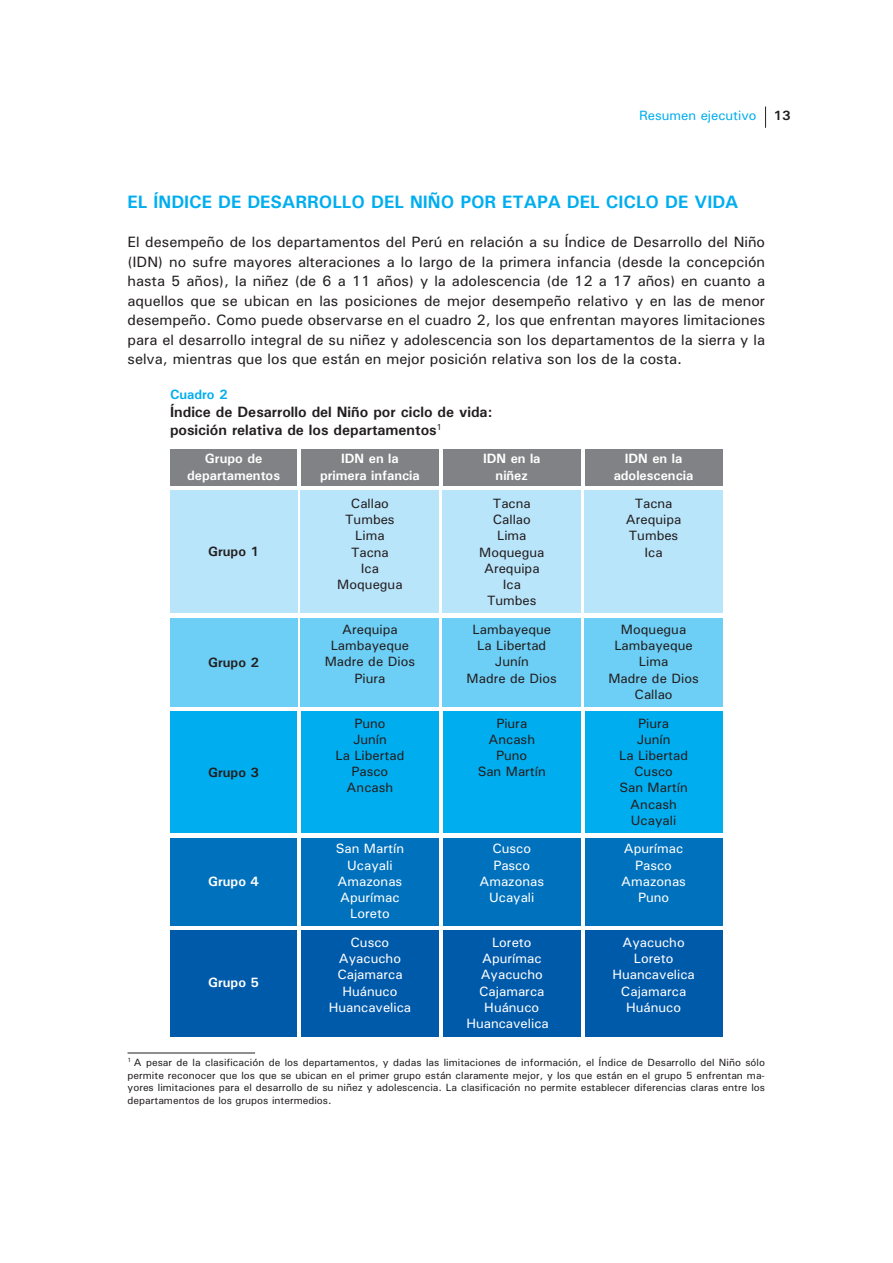
<style>
.page{position:relative;width:893px;height:1263px;background:#fff}
.page>*{position:absolute;margin:0;border:0;box-sizing:border-box;transform-origin:0 0}
.t1{font:700 18px "Univers";color:#00aeef}
.t2{font:500 15px/19.5px "Univers";color:#231f20;text-align:justify}
.t3{font:700 15px/18px "Univers";color:#231f20}
.t4{font:500 13.5px/16.2px "Univers";color:#231f20;text-align:center}
.t5{font:500 13.5px/16.2px "Univers";color:#fff;text-align:center}
.t6{font:700 13.5px/16.2px "Univers";color:#fff;text-align:center}
.t7{font:700 13.5px "Univers";color:#231f20}
.t8{font:500 13.5px "Univers";color:#00aeef}
.t9{font:700 13.5px "Univers";color:#00aeef}
.t10{font:500 10.5px/12.6px "Univers";color:#231f20;text-align:justify}
</style>
<div class="page">
<svg style="left:765px;top:107px;width:1px;height:21px"></svg>
<div style="left:170px;top:490px;width:127px;height:123px;background:#b9e5fb"></div>
<div style="left:584px;top:490px;width:139px;height:123px;background:#b9e5fb"></div>
<div style="left:443px;top:490px;width:138px;height:123px;background:#b9e5fb"></div>
<div style="left:301px;top:490px;width:138px;height:123px;background:#b9e5fb"></div>
<div style="left:170px;top:618px;width:127px;height:89px;background:#6dcff6"></div>
<div style="left:584px;top:618px;width:139px;height:89px;background:#6dcff6"></div>
<div style="left:443px;top:618px;width:138px;height:89px;background:#6dcff6"></div>
<div style="left:301px;top:618px;width:138px;height:89px;background:#6dcff6"></div>
<div style="left:170px;top:838px;width:127px;height:87px;background:#0071bc"></div>
<div style="left:585px;top:838px;width:137px;height:87px;background:#0071bc"></div>
<div style="left:443px;top:838px;width:137px;height:87px;background:#0071bc"></div>
<div style="left:301px;top:838px;width:138px;height:87px;background:#0071bc"></div>
<div style="left:170px;top:930px;width:127px;height:107px;background:#005aaa"></div>
<div style="left:585px;top:930px;width:137px;height:107px;background:#005aaa"></div>
<div style="left:443px;top:930px;width:137px;height:107px;background:#005aaa"></div>
<div style="left:301px;top:930px;width:138px;height:107px;background:#005aaa"></div>
<div style="left:170px;top:449px;width:127px;height:37px;background:#808285"></div>
<div style="left:585px;top:449px;width:137px;height:37px;background:#808285"></div>
<div style="left:443px;top:449px;width:137px;height:37px;background:#808285"></div>
<div style="left:301px;top:449px;width:138px;height:37px;background:#808285"></div>
<hr style="left:128px;top:1053px;width:127px;height:1px;background:#231f20">
<div style="left:170px;top:712px;width:127px;height:121px;background:#00aeef"></div>
<div style="left:585px;top:712px;width:137px;height:121px;background:#00aeef"></div>
<div style="left:443px;top:712px;width:137px;height:121px;background:#00aeef"></div>
<div style="left:301px;top:712px;width:138px;height:121px;background:#00aeef"></div>
<p class="t8" style="left:639px;top:111px;width:119px">Resumen ejecutivo</p>
<p class="t7" style="left:774px;top:110px;width:18px">13</p>
<p class="t1" style="left:128px;top:195px;width:612px">EL ÍNDICE DE DESARROLLO DEL NIÑO POR ETAPA DEL CICLO DE VIDA</p>
<p class="t2" style="left:128px;top:234px;width:639px">El desempeño de los departamentos del Perú en relación a su Índice de Desarrollo del Niño (IDN) no sufre mayores alteraciones a lo largo de la primera infancia (desde la concepción hasta 5 años), la niñez (de 6 a 11 años) y la adolescencia (de 12 a 17 años) en cuanto a aquellos que se ubican en las posiciones de mejor desempeño relativo y en las de menor desempeño. Como puede observarse en el cuadro 2, los que enfrentan mayores limitaciones para el desarrollo integral de su niñez y adolescencia son los departamentos de la sierra y la selva, mientras que los que están en mejor posición relativa son los de la costa.</p>
<p class="t9" style="left:170px;top:389px;width:59px">Cuadro 2</p>
<p class="t3" style="left:170px;top:404px;width:324px">Índice de Desarrollo del Niño por ciclo de vida: posición relativa de los departamentos<sup>1</sup></p>
<p class="t6" style="left:187px;top:452px;width:94px">Grupo de departamentos</p>
<p class="t6" style="left:320px;top:452px;width:101px">IDN en la primera infancia</p>
<p class="t6" style="left:483px;top:452px;width:59px">IDN en la niñez</p>
<p class="t6" style="left:614px;top:452px;width:81px">IDN en la adolescencia</p>
<p class="t7" style="left:208px;top:546px;width:52px">Grupo 1</p>
<p class="t7" style="left:208px;top:657px;width:52px">Grupo 2</p>
<p class="t7" style="left:208px;top:767px;width:52px">Grupo 3</p>
<p class="t6" style="left:208px;top:874px;width:52px">Grupo 4</p>
<p class="t6" style="left:208px;top:975px;width:52px">Grupo 5</p>
<p class="t4" style="left:337px;top:497px;width:67px">Callao<br>Tumbes<br>Lima<br>Tacna<br>Ica<br>Moquegua</p>
<p class="t4" style="left:325px;top:623px;width:92px">Arequipa<br>Lambayeque<br>Madre de Dios<br>Piura</p>
<p class="t4" style="left:335px;top:716px;width:70px">Puno<br>Junín<br>La Libertad<br>Pasco<br>Ancash</p>
<p class="t5" style="left:336px;top:842px;width:70px">San Martín<br>Ucayali<br>Amazonas<br>Apurímac<br>Loreto</p>
<p class="t5" style="left:329px;top:936px;width:84px">Cusco<br>Ayacucho<br>Cajamarca<br>Huánuco<br>Huancavelica</p>
<p class="t4" style="left:479px;top:497px;width:67px">Tacna<br>Callao<br>Lima<br>Moquegua<br>Arequipa<br>Ica<br>Tumbes</p>
<p class="t4" style="left:467px;top:623px;width:92px">Lambayeque<br>La Libertad<br>Junín<br>Madre de Dios</p>
<p class="t4" style="left:478px;top:716px;width:70px">Piura<br>Ancash<br>Puno<br>San Martín</p>
<p class="t5" style="left:479px;top:842px;width:66px">Cusco<br>Pasco<br>Amazonas<br>Ucayali</p>
<p class="t5" style="left:492px;top:936px;width:41px">Loreto</p>
<p class="t5" style="left:482px;top:952px;width:61px">Apurímac</p>
<p class="t5" style="left:481px;top:968px;width:64px">Ayacucho</p>
<p class="t5" style="left:479px;top:984px;width:67px">Cajamarca</p>
<p class="t5" style="left:484px;top:1000px;width:57px">Huánuco</p>
<p class="t5" style="left:466px;top:1017px;width:84px">Huancavelica</p>
<p class="t4" style="left:626px;top:497px;width:57px">Tacna<br>Arequipa<br>Tumbes<br>Ica</p>
<p class="t4" style="left:608px;top:623px;width:92px">Moquegua<br>Lambayeque<br>Lima<br>Madre de Dios<br>Callao</p>
<p class="t4" style="left:619px;top:716px;width:70px">Piura<br>Junín<br>La Libertad<br>Cusco<br>San Martín<br>Ancash<br>Ucayali</p>
<p class="t5" style="left:621px;top:842px;width:66px">Apurímac<br>Pasco<br>Amazonas<br>Puno</p>
<p class="t5" style="left:612px;top:936px;width:84px">Ayacucho<br>Loreto<br>Huancavelica<br>Cajamarca<br>Huánuco</p>
<p class="t10" style="left:128px;top:1057px;width:639px"><sup>1</sup> A pesar de la clasificación de los departamentos, y dadas las limitaciones de información, el Índice de Desarrollo del Niño sólo permite reconocer que los que se ubican en el primer grupo están claramente mejor, y los que están en el grupo 5 enfrentan ma&shy;yores limitaciones para el desarrollo de su niñez y adolescencia. La clasificación no permite establecer diferencias claras entre los departamentos de los grupos intermedios.</p>
</div>
